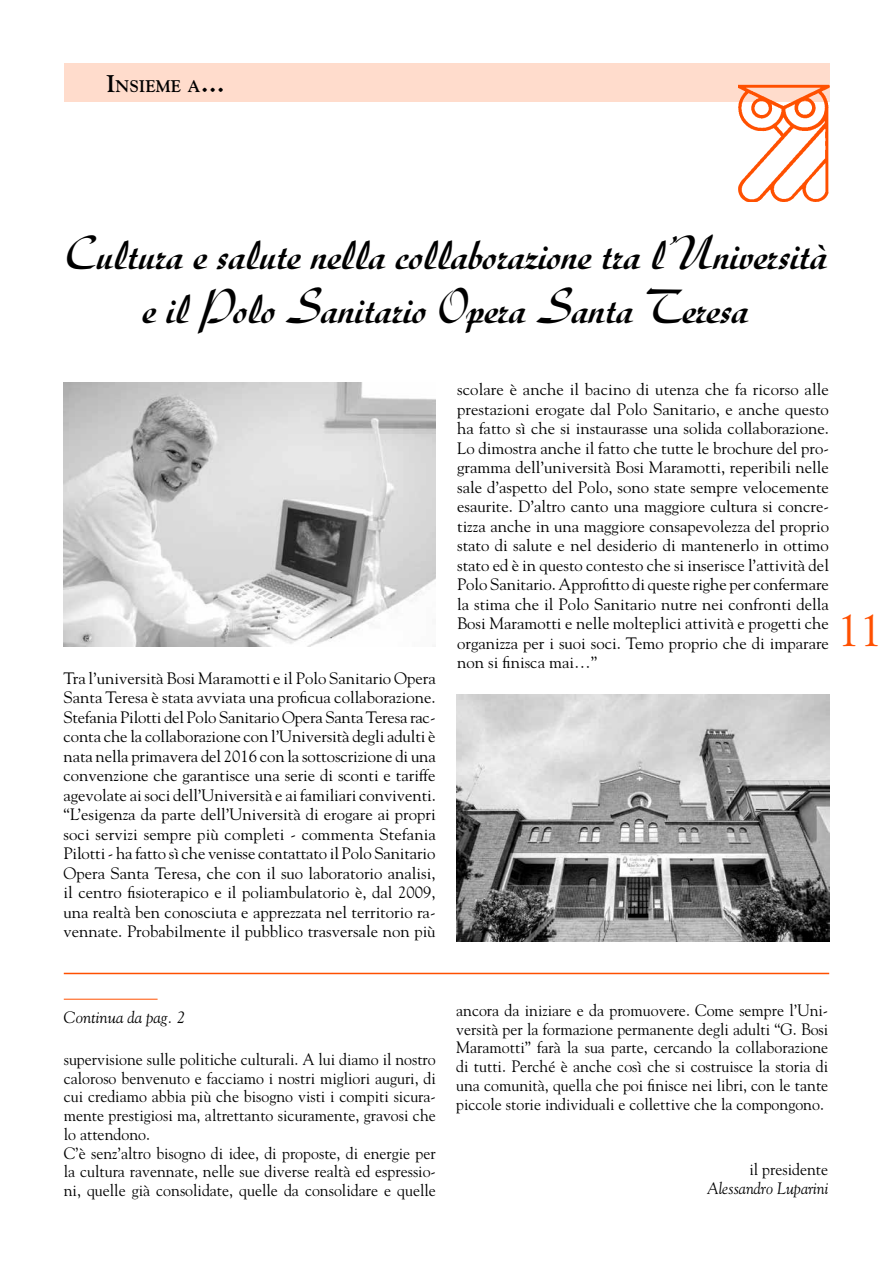
<style>
.page{position:relative;width:893px;height:1263px;background:#fff}
.page>*{position:absolute;margin:0;border:0;box-sizing:border-box;transform-origin:0 0}
.t1{font:700 48px/54px "Diskus LT Std";letter-spacing:-.01em;color:#000;text-align:center;scale:.91 1}
.t2{font:45px "Goudy Std";color:#ff5000}
.t3{font:700 16.8px "Goudy Std";color:#000}
.t4{font:16.5px/19.5px "Goudy Std";color:#000;text-align:justify}
.t5{font:16.5px/18.8px "Goudy Std";color:#000;scale:.96 1}
.t6{font:italic 16.5px "Goudy Std";color:#000;scale:.96 1}
.t7{font:italic 16.5px "Goudy Std";color:#000}
.s1{font-size:24px}
</style>
<div class="page">
<div style="left:64px;top:64px;width:765px;height:38px;background:#ffdccc"></div>
<img style="left:738px;top:85px;width:92px;height:117px">
<img style="left:63px;top:383px;width:373px;height:263px">
<img style="left:456px;top:694px;width:373px;height:247px">
<hr style="left:64px;top:973px;width:765px;height:1px;background:#ff5000">
<hr style="left:64px;top:999px;width:94px;height:1px;background:#ff5000">
<p class="t3" style="left:106px;top:76px;width:120px"><span class="s1">I</span>NSIEME A<span class="s1">…</span></p>
<h1 class="t1" style="left:65px;top:227px;width:840px">Cultura e salute nella collaborazione tra l’Università e il Polo Sanitario Opera Santa Teresa</h1>
<p class="t4" style="left:64px;top:668px;width:374px">Tra l’università Bosi Maramotti e il Polo Sanitario Opera Santa Teresa è stata avviata una proficua collaborazione.<br>Stefania Pilotti del Polo Sanitario Opera Santa Teresa rac&shy;conta che la collaborazione con l’Università degli adulti è nata nella primavera del 2016 con la sottoscrizione di una convenzione che garantisce una serie di sconti e tariffe agevolate ai soci dell’Università e ai familiari conviventi. “L’esigenza da parte dell’Università di erogare ai propri soci servizi sempre più completi - commenta Stefania Pilotti - ha fatto sì che venisse contattato il Polo Sanitario Opera Santa Teresa, che con il suo laboratorio analisi, il centro fisioterapico e il poliambulatorio è, dal 2009, una realtà ben conosciuta e apprezzata nel territorio ra&shy;vennate. Probabilmente il pubblico trasversale non più</p>
<p class="t4" style="left:457px;top:379px;width:373px">scolare è anche il bacino di utenza che fa ricorso alle prestazioni erogate dal Polo Sanitario, e anche questo ha fatto sì che si instaurasse una solida collaborazione.<br>Lo dimostra anche il fatto che tutte le brochure del pro&shy;gramma dell’università Bosi Maramotti, reperibili nelle sale d’aspetto del Polo, sono state sempre velocemente esaurite. D’altro canto una maggiore cultura si concre&shy;tizza anche in una maggiore consapevolezza del proprio stato di salute e nel desiderio di mantenerlo in ottimo stato ed è in questo contesto che si inserisce l’attività del Polo Sanitario. Approfitto di queste righe per confermare la stima che il Polo Sanitario nutre nei confronti della Bosi Maramotti e nelle molteplici attività e progetti che organizza per i suoi soci. Temo proprio che di imparare non si finisca mai…”</p>
<h2 class="t2" style="left:838px;top:602px;width:46px">11</h2>
<p class="t7" style="left:64px;top:1007px;width:123px">Continua da pag. 2</p>
<p class="t5" style="left:64px;top:1049px;width:389px">supervisione sulle politiche culturali. A lui diamo il nostro caloroso benvenuto e facciamo i nostri migliori auguri, di cui crediamo abbia più che bisogno visti i compiti sicura&shy;mente prestigiosi ma, altrettanto sicuramente, gravosi che lo attendono.<br>C’è senz’altro bisogno di idee, di proposte, di energie per la cultura ravennate, nelle sue diverse realtà ed espressio&shy;ni, quelle già consolidate, quelle da consolidare e quelle</p>
<p class="t5" style="left:456px;top:1000px;width:389px;text-align:justify">ancora da iniziare e da promuovere. Come sempre l’Uni&shy;versità per la formazione permanente degli adulti “G. Bosi Maramotti” farà la sua parte, cercando la collaborazione di tutti. Perché è anche così che si costruisce la storia di una comunità, quella che poi finisce nei libri, con le tante piccole storie individuali e collettive che la compongono.</p>
<p class="t5" style="left:749px;top:1160px;width:84px">il presidente</p>
<p class="t6" style="left:707px;top:1178px;width:127px">Alessandro Luparini</p>
</div>
